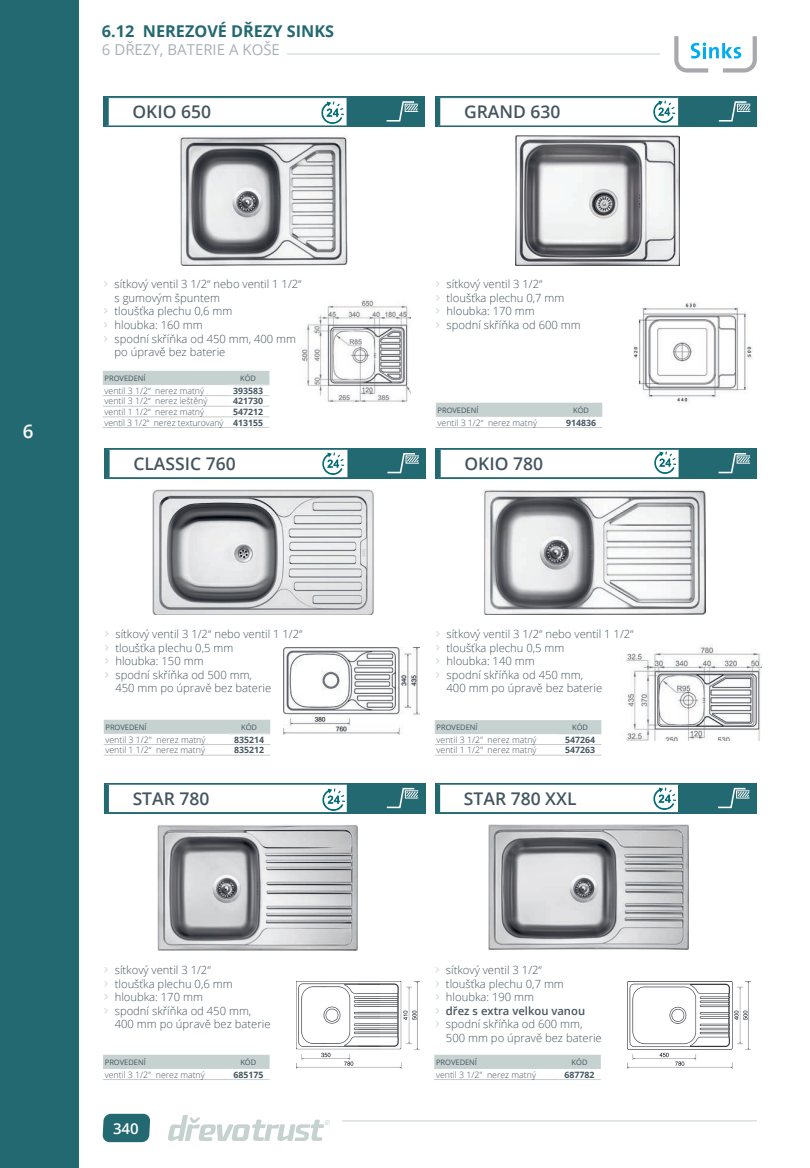
<style>
.page{position:relative;width:810px;height:1168px;background:#fff}
.page>*{position:absolute;margin:0;border:0;box-sizing:border-box;transform-origin:0 0}
.t1{font:600 18.75px "Open Sans";color:#fff}
.t2{font:600 17.5px "Open Sans";color:#45555f}
.t3{font:700 16.25px "Open Sans";color:#236972}
.t4{font:15px "Open Sans";color:#a8b1b6}
.t5{font:600 15px "Open Sans";color:#fff}
.t6{font:300 11.25px/13.5px "Open Sans";color:#45555f}
.t7{font:600 11.25px "Open Sans";color:#45555f}
.t8{font:300 8.75px/10.6px "Open Sans";color:#45555f;text-align:right}
.t9{font:700 8.75px "Open Sans";color:#45555f}
.t10{font:7.5px "Open Sans";color:#45555f}
.s1{font-weight:700}
</style>
<div class="page">
<svg style="left:102px;top:1114px;width:48px;height:28px"></svg>
<svg style="left:168px;top:1115px;width:162px;height:26px"></svg>
<hr style="left:342px;top:1120px;width:415px;height:1px;background:#c6d2d0">
<div style="left:0;top:0;width:79px;height:1168px;background:#236972"></div>
<div style="left:104px;top:97px;width:321px;height:30px;background:#236972"></div>
<div style="left:106px;top:98px;width:241px;height:28px;background:#fff"></div>
<div style="left:104px;top:98px;width:5px;height:28px;background:#236972"></div>
<svg style="left:103px;top:371px;width:166px;height:47px"></svg>
<hr style="left:103px;top:395px;width:124px;height:1px;background:#c7c8ca">
<hr style="left:103px;top:406px;width:124px;height:1px;background:#c7c8ca">
<hr style="left:103px;top:416px;width:124px;height:1px;background:#c7c8ca">
<hr style="left:103px;top:427px;width:124px;height:1px;background:#c7c8ca">
<hr style="left:227px;top:385px;width:42px;height:1px;background:#e1e6e6">
<hr style="left:227px;top:395px;width:42px;height:1px;background:#c6d2d0">
<hr style="left:227px;top:406px;width:42px;height:1px;background:#c6d2d0">
<hr style="left:227px;top:416px;width:42px;height:1px;background:#c6d2d0">
<hr style="left:227px;top:427px;width:42px;height:1px;background:#c6d2d0">
<div style="left:435px;top:97px;width:322px;height:30px;background:#236972"></div>
<div style="left:438px;top:98px;width:241px;height:28px;background:#fff"></div>
<div style="left:435px;top:98px;width:5px;height:28px;background:#236972"></div>
<svg style="left:386px;top:101px;width:33px;height:21px"></svg>
<svg style="left:718px;top:101px;width:33px;height:21px"></svg>
<img style="left:299px;top:300px;width:111px;height:103px">
<img style="left:516px;top:135px;width:164px;height:130px">
<img style="left:633px;top:303px;width:120px;height:100px">
<div style="left:436px;top:403px;width:166px;height:14px;background:#c6d2d0"></div>
<hr style="left:436px;top:427px;width:124px;height:1px;background:#c7c8ca">
<hr style="left:560px;top:427px;width:42px;height:1px;background:#c7c8ca">
<hr style="left:287px;top:54px;width:373px;height:1px;background:#c6d2d0">
<svg style="left:674px;top:36px;width:83px;height:37px"></svg>
<img style="left:180px;top:135px;width:168px;height:130px">
<div style="left:105px;top:448px;width:321px;height:30px;background:#236972"></div>
<div style="left:107px;top:449px;width:241px;height:29px;background:#fff"></div>
<hr style="left:105px;top:449px;width:243px;height:1px;background:#236972">
<hr style="left:105px;top:477px;width:243px;height:1px;background:#236972">
<div style="left:105px;top:450px;width:5px;height:27px;background:#236972"></div>
<svg style="left:104px;top:720px;width:166px;height:35px"></svg>
<hr style="left:104px;top:744px;width:124px;height:1px;background:#c7c8ca">
<hr style="left:104px;top:755px;width:124px;height:1px;background:#c7c8ca">
<hr style="left:228px;top:733px;width:42px;height:1px;background:#e1e2e4">
<hr style="left:228px;top:744px;width:42px;height:1px;background:#c7c8ca">
<hr style="left:228px;top:755px;width:42px;height:1px;background:#c7c8ca">
<svg style="left:387px;top:453px;width:32px;height:21px"></svg>
<img style="left:153px;top:490px;width:221px;height:124px">
<img style="left:283px;top:648px;width:137px;height:87px">
<div style="left:436px;top:448px;width:321px;height:30px;background:#236972"></div>
<div style="left:438px;top:449px;width:241px;height:29px;background:#fff"></div>
<hr style="left:436px;top:449px;width:243px;height:1px;background:#236972">
<hr style="left:436px;top:477px;width:243px;height:1px;background:#236972">
<div style="left:436px;top:450px;width:5px;height:27px;background:#236972"></div>
<svg style="left:435px;top:720px;width:166px;height:35px"></svg>
<hr style="left:435px;top:744px;width:124px;height:1px;background:#c7c8ca">
<hr style="left:435px;top:755px;width:124px;height:1px;background:#c7c8ca">
<hr style="left:559px;top:744px;width:42px;height:1px;background:#c7c8ca">
<hr style="left:559px;top:755px;width:42px;height:1px;background:#c7c8ca">
<svg style="left:718px;top:453px;width:33px;height:21px"></svg>
<img style="left:484px;top:490px;width:222px;height:124px">
<img style="left:626px;top:645px;width:136px;height:95px">
<div style="left:104px;top:783px;width:321px;height:30px;background:#236972"></div>
<div style="left:106px;top:784px;width:241px;height:28px;background:#fff"></div>
<hr style="left:104px;top:784px;width:244px;height:1px;background:#236972">
<div style="left:104px;top:784px;width:5px;height:28px;background:#236972"></div>
<div style="left:103px;top:1055px;width:167px;height:14px;background:#c6d2d0"></div>
<hr style="left:103px;top:1079px;width:124px;height:1px;background:#c7c8ca">
<hr style="left:227px;top:1079px;width:43px;height:1px;background:#c6d2d0">
<svg style="left:386px;top:787px;width:33px;height:22px"></svg>
<img style="left:157px;top:824px;width:200px;height:127px">
<img style="left:296px;top:982px;width:123px;height:87px">
<div style="left:435px;top:783px;width:322px;height:30px;background:#236972"></div>
<div style="left:438px;top:784px;width:240px;height:28px;background:#fff"></div>
<hr style="left:435px;top:784px;width:244px;height:1px;background:#236972">
<div style="left:435px;top:784px;width:5px;height:28px;background:#236972"></div>
<div style="left:434px;top:1055px;width:167px;height:14px;background:#c6d2d0"></div>
<hr style="left:434px;top:1079px;width:124px;height:1px;background:#c7c8ca">
<hr style="left:558px;top:1079px;width:43px;height:1px;background:#c6d2d0">
<svg style="left:718px;top:787px;width:32px;height:22px"></svg>
<img style="left:488px;top:824px;width:200px;height:126px">
<img style="left:627px;top:982px;width:123px;height:87px">
<img style="left:321px;top:100px;width:26px;height:26px">
<img style="left:653px;top:99px;width:26px;height:26px">
<img style="left:322px;top:451px;width:26px;height:26px">
<img style="left:654px;top:450px;width:25px;height:26px">
<img style="left:322px;top:787px;width:25px;height:26px">
<img style="left:653px;top:787px;width:23px;height:23px">
<h1 class="t1" style="left:23px;top:418px;width:12px">6</h1>
<h3 class="t3" style="left:102px;top:19px;width:234px">6.12 NEREZOVÉ DŘEZY SINKS</h3>
<h3 class="t4" style="left:102px;top:39px;width:179px">6 DŘEZY, BATERIE A KOŠE</h3>
<h2 class="t2" style="left:132px;top:100px;width:80px">OKIO 650</h2>
<p class="t6" style="left:115px;top:277px;width:189px">sítkový ventil 3 1/2“ nebo ventil 1 1/2“ s gumovým špuntem<br>tloušťka plechu 0,6 mm<br>hloubka: 160 mm<br>spodní skříňka od 450 mm, 400 mm po úpravě bez baterie</p>
<p class="t10" style="left:105px;top:373px;width:43px">PROVEDENÍ</p>
<p class="t10" style="left:240px;top:373px;width:17px">KÓD</p>
<p class="t8" style="left:105px;top:385px;width:101px">ventil 3 1/2“ nerez matný</p>
<p class="t9" style="left:233px;top:384px;width:31px">393583</p>
<p class="t8" style="left:105px;top:395px;width:104px">ventil 3 1/2“ nerez leštěný</p>
<p class="t9" style="left:233px;top:395px;width:31px">421730</p>
<p class="t8" style="left:105px;top:406px;width:101px">ventil 1 1/2“ nerez matný</p>
<p class="t8" style="left:105px;top:406px;width:160px"><span class="s1">547212<br></span>ventil 3 1/2“ nerez texturovaný <span class="s1">413155</span></p>
<h2 class="t2" style="left:133px;top:452px;width:104px">CLASSIC 760</h2>
<p class="t6" style="left:115px;top:627px;width:189px">sítkový ventil 3 1/2“ nebo ventil 1 1/2“ tloušťka plechu 0,5 mm<br>hloubka: 150 mm<br>spodní skříňka od 500 mm,<br>450 mm po úpravě bez baterie</p>
<p class="t10" style="left:105px;top:722px;width:43px">PROVEDENÍ</p>
<p class="t10" style="left:241px;top:722px;width:17px">KÓD</p>
<p class="t8" style="left:105px;top:734px;width:101px">ventil 3 1/2" nerez matný</p>
<p class="t9" style="left:234px;top:733px;width:31px">835214</p>
<p class="t8" style="left:105px;top:744px;width:101px">ventil 1 1/2“ nerez matný</p>
<p class="t9" style="left:234px;top:744px;width:31px">835212</p>
<h2 class="t2" style="left:133px;top:787px;width:78px">STAR 780</h2>
<p class="t6" style="left:115px;top:963px;width:157px">sítkový ventil 3 1/2“<br>tloušťka plechu 0,6 mm hloubka: 170 mm<br>spodní skříňka od 450 mm,<br>400 mm po úpravě bez baterie</p>
<p class="t10" style="left:105px;top:1057px;width:43px">PROVEDENÍ</p>
<p class="t10" style="left:240px;top:1057px;width:17px">KÓD</p>
<p class="t8" style="left:105px;top:1069px;width:101px">ventil 3 1/2" nerez matný</p>
<p class="t9" style="left:233px;top:1068px;width:31px">685175</p>
<h3 class="t5" style="left:113px;top:1118px;width:27px">340</h3>
<h2 class="t2" style="left:464px;top:100px;width:98px">GRAND 630</h2>
<p class="t6" style="left:447px;top:277px;width:136px">sítkový ventil 3 1/2“ tloušťka plechu 0,7 mm hloubka: 170 mm<br>spodní skříňka od 600 mm</p>
<p class="t10" style="left:438px;top:405px;width:43px">PROVEDENÍ</p>
<p class="t10" style="left:573px;top:405px;width:17px">KÓD</p>
<p class="t8" style="left:438px;top:417px;width:101px">ventil 3 1/2“ nerez matný</p>
<p class="t9" style="left:566px;top:416px;width:31px">914836</p>
<h2 class="t2" style="left:464px;top:452px;width:80px">OKIO 780</h2>
<p class="t6" style="left:447px;top:627px;width:189px">sítkový ventil 3 1/2“ nebo ventil 1 1/2“ tloušťka plechu 0,5 mm<br>hloubka: 140 mm<br>spodní skříňka od 450 mm,<br>400 mm po úpravě bez baterie</p>
<p class="t10" style="left:437px;top:722px;width:43px">PROVEDENÍ</p>
<p class="t10" style="left:572px;top:722px;width:17px">KÓD</p>
<p class="t8" style="left:437px;top:734px;width:101px">ventil 3 1/2" nerez matný</p>
<p class="t9" style="left:565px;top:733px;width:31px">547264</p>
<p class="t8" style="left:437px;top:744px;width:101px">ventil 1 1/2" nerez matný</p>
<p class="t9" style="left:565px;top:744px;width:31px">547263</p>
<h2 class="t2" style="left:464px;top:787px;width:114px">STAR 780 XXL</h2>
<p class="t6" style="left:446px;top:963px;width:119px">sítkový ventil 3 1/2“ tloušťka plechu 0,7 mm hloubka: 190 mm</p>
<p class="t7" style="left:446px;top:1003px;width:141px">dřez s extra velkou vanou</p>
<p class="t6" style="left:446px;top:1017px;width:157px">spodní skříňka od 600 mm,<br>500 mm po úpravě bez baterie</p>
<p class="t10" style="left:436px;top:1057px;width:43px">PROVEDENÍ</p>
<p class="t10" style="left:572px;top:1057px;width:17px">KÓD</p>
<p class="t8" style="left:436px;top:1069px;width:101px">ventil 3 1/2" nerez matný</p>
<p class="t9" style="left:565px;top:1068px;width:31px">687782</p>
</div>
